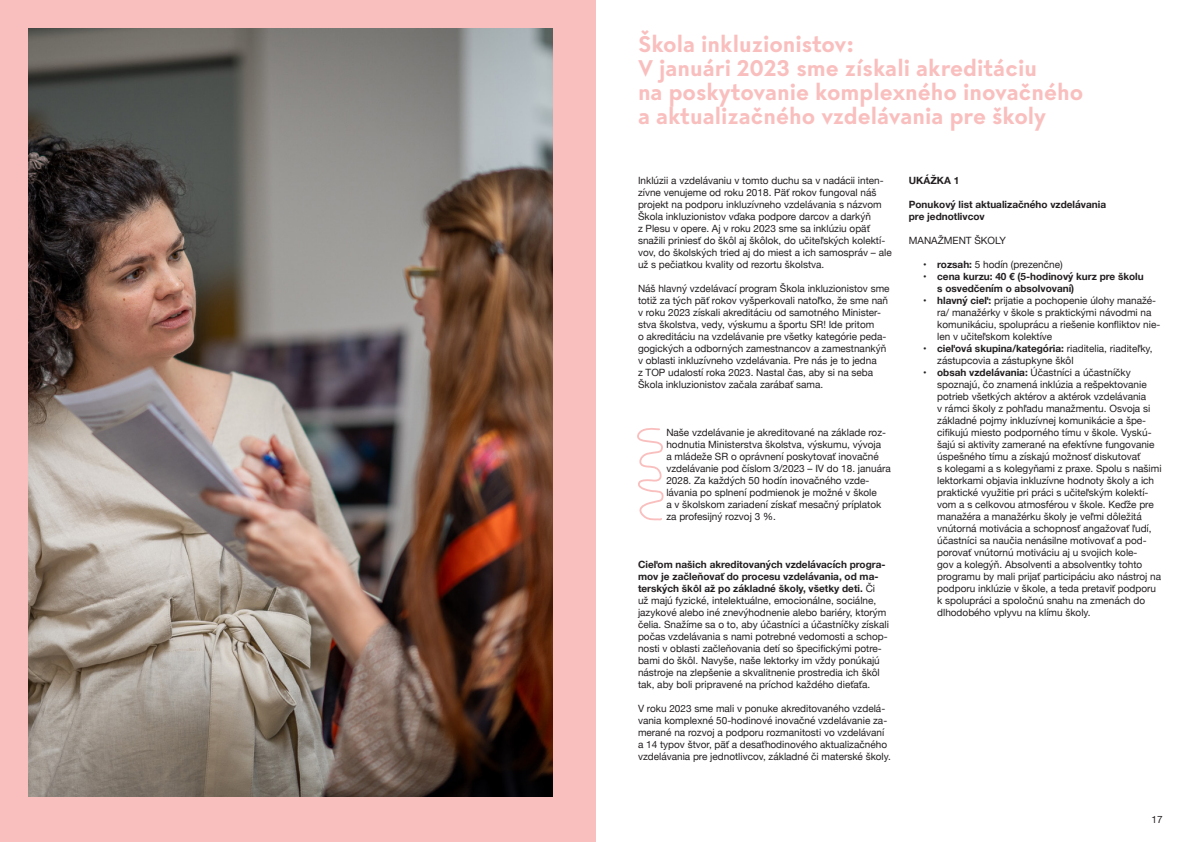
<style>
.page{position:relative;width:1191px;height:842px;background:#fff}
.page>*{position:absolute;margin:0;border:0;box-sizing:border-box;transform-origin:0 0}
.velke_nadpisy_paragraph{font:700 24px/24px "Ocarina";color:#f9bfbe}
.normal_odsadene{font:10px/12px "Helvetica Neue";color:#231f20}
.t1{font:700 10px/12px "Helvetica Neue";color:#231f20}
.s1{font-weight:700}
.s2{font-weight:400}
</style>
<div class="page">
<div style="left:0;top:0;width:595px;height:842px;background:#f9bfbe"></div>
<img style="left:28px;top:28px;width:525px;height:768px">
<svg style="left:637px;top:428px;width:27px;height:93px"></svg>
<p class="velke_nadpisy_paragraph" style="left:638px;top:32px;width:447px">Škola inkluzionistov:<br>V januári 2023 sme získali akreditáciu<br>na poskytovanie komplexného inovačného a aktualizačného vzdelávania pre školy</p>
<p class="normal_odsadene" style="left:638px;top:175px;width:255px">Inklúzii a vzdelávaniu v tomto duchu sa v nadácii inten&shy;zívne venujeme od roku 2018. Päť rokov fungoval náš projekt na podporu inkluzívneho vzdelávania s názvom Škola inkluzionistov vďaka podpore darcov a darkýň<br>z Plesu v opere. Aj v roku 2023 sme sa inklúziu opäť snažili priniesť do škôl aj škôlok, do učiteľských kolektí&shy;vov, do školských tried aj do miest a ich samospráv – ale už s pečiatkou kvality od rezortu školstva.</p>
<p class="normal_odsadene" style="left:638px;top:283px;width:253px">Náš hlavný vzdelávací program Škola inkluzionistov sme totiž za tých päť rokov vyšperkovali natoľko, že sme naň v roku 2023 získali akreditáciu od samotného Minister&shy;stva školstva, vedy, výskumu a športu SR! Ide pritom<br>o akreditáciu na vzdelávanie pre všetky kategórie peda&shy;gogických a odborných zamestnancov a zamestnankýň v oblasti inkluzívneho vzdelávania. Pre nás je to jedna<br>z TOP udalostí roka 2023. Nastal čas, aby si na seba Škola inkluzionistov začala zarábať sama.</p>
<p class="normal_odsadene" style="left:666px;top:427px;width:226px">Naše vzdelávanie je akreditované na základe roz&shy;hodnutia Ministerstva školstva, výskumu, vývoja<br>a mládeže SR o oprávnení poskytovať inovačné vzdelávanie pod číslom 3/2023 – IV do 18. januára 2028. Za každých 50 hodín inovačného vzde&shy;lávania po splnení podmienok je možné v škole<br>a v školskom zariadení získať mesačný príplatok za profesijný rozvoj 3 %.</p>
<p class="normal_odsadene" style="left:638px;top:559px;width:252px"><span class="s1">Cieľom našich akreditovaných vzdelávacích progra&shy;mov je začleňovať do procesu vzdelávania, od ma&shy;terských škôl až po základné školy, všetky deti.</span> Či<br>už majú fyzické, intelektuálne, emocionálne, sociálne, jazykové alebo iné znevýhodnenie alebo bariéry, ktorým čelia. Snažíme sa o to, aby účastníci a účastníčky získali počas vzdelávania s nami potrebné vedomosti a schop&shy;nosti v oblasti začleňovania detí so špecifickými potre&shy;bami do škôl. Navyše, naše lektorky im vždy ponúkajú nástroje na zlepšenie a skvalitnenie prostredia ich škôl tak, aby boli pripravené na príchod každého dieťaťa.</p>
<p class="normal_odsadene" style="left:638px;top:703px;width:254px">V roku 2023 sme mali v ponuke akreditovaného vzdelá&shy;vania komplexné 50-hodinové inovačné vzdelávanie za&shy;merané na rozvoj a podporu rozmanitosti vo vzdelávaní a 14 typov štvor, päť a desaťhodinového aktualizačného vzdelávania pre jednotlivcov, základné či materské školy.</p>
<p class="t1" style="left:909px;top:175px;width:52px">UKÁŽKA 1</p>
<p class="t1" style="left:909px;top:199px;width:199px">Ponukový list aktualizačného vzdelávania pre jednotlivcov</p>
<p class="normal_odsadene" style="left:909px;top:235px;width:99px">MANAŽMENT ŠKOLY</p>
<p class="normal_odsadene" style="left:923px;top:259px;width:141px">• <span class="s1">rozsah:</span> 5 hodín (prezenčne)</p>
<p class="t1" style="left:937px;top:271px;width:208px;text-indent:-14px"><span class="s2">•</span> cena kurzu: 40 € (5-hodinový kurz pre školu s osvedčením o absolvovaní)</p>
<p class="normal_odsadene" style="left:937px;top:295px;width:225px;text-indent:-14px">• <span class="s1">hlavný cieľ:</span> prijatie a pochopenie úlohy manažé&shy;ra/ manažérky v škole s praktickými návodmi na komunikáciu, spoluprácu a riešenie konfliktov nie&shy;len v učiteľskom kolektíve</p>
<p class="normal_odsadene" style="left:937px;top:343px;width:217px;text-indent:-14px">• <span class="s1">cieľová skupina/kategória:</span> riaditelia, riaditeľky, zástupcovia a zástupkyne škôl</p>
<p class="normal_odsadene" style="left:937px;top:367px;width:226px;text-indent:-14px">• <span class="s1">obsah vzdelávania:</span> Účastníci a účastníčky spoznajú, čo znamená inklúzia a rešpektovanie potrieb všetkých aktérov a aktérok vzdelávania<br>v rámci školy z pohľadu manažmentu. Osvoja si základné pojmy inkluzívnej komunikácie a špe&shy;cifikujú miesto podporného tímu v škole. Vyskú&shy;šajú si aktivity zamerané na efektívne fungovanie úspešného tímu a získajú možnosť diskutovať<br>s kolegami a s kolegyňami z praxe. Spolu s našimi lektorkami objavia inkluzívne hodnoty školy a ich praktické využitie pri práci s učiteľským kolektí&shy;vom a s celkovou atmosférou v škole. Keďže pre manažéra a manažérku školy je veľmi dôležitá vnútorná motivácia a schopnosť angažovať ľudí, účastníci sa naučia nenásilne motivovať a pod&shy;porovať vnútornú motiváciu aj u svojich kole-<br>gov a kolegýň. Absolventi a absolventky tohto programu by mali prijať participáciu ako nástroj na podporu inklúzie v škole, a teda pretaviť podporu k spolupráci a spoločnú snahu na zmenách do dlhodobého vplyvu na klímu školy.</p>
<p class="normal_odsadene" style="left:1151px;top:814px;width:13px">17</p>
</div>
